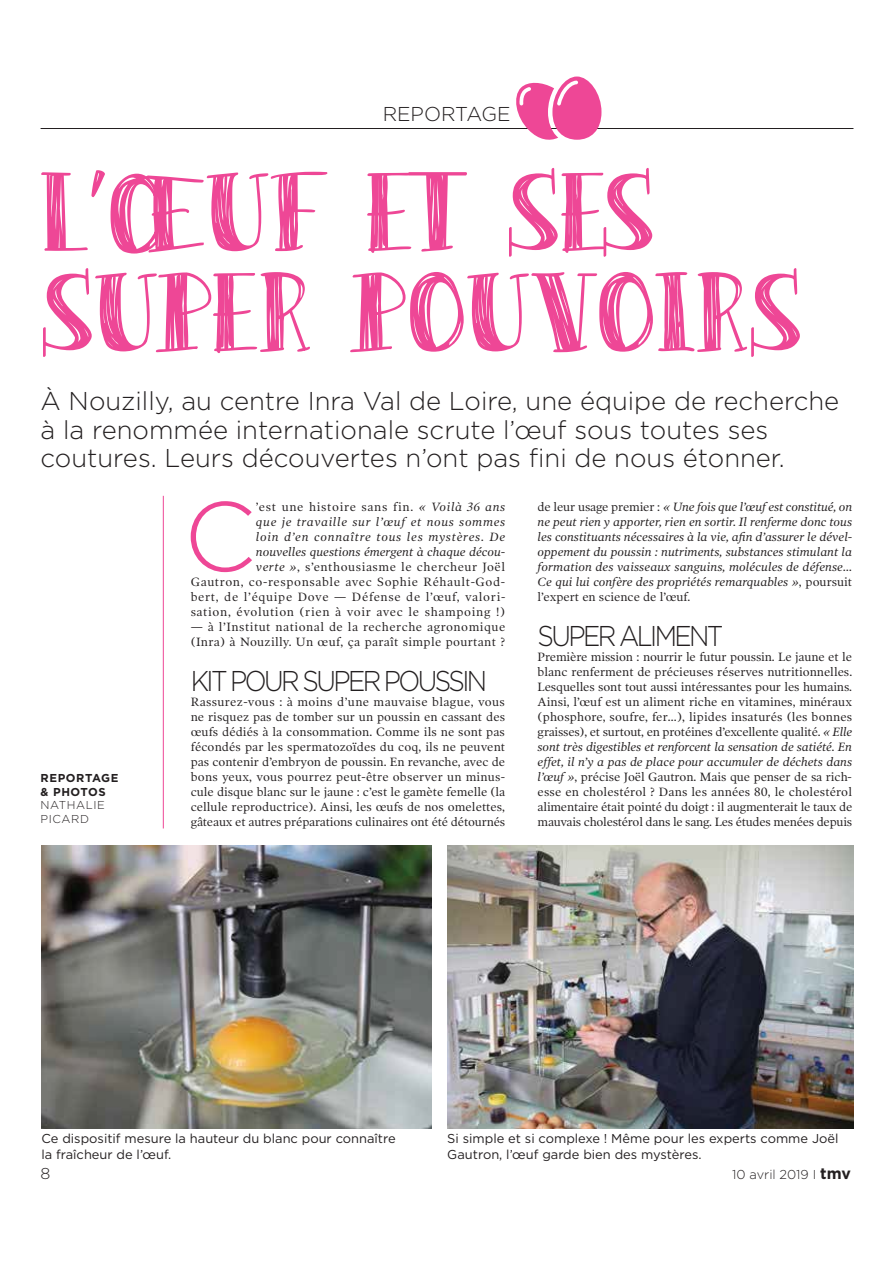
<style>
.page{position:relative;width:893px;height:1263px;background:#fff}
.page>*{position:absolute;margin:0;border:0;box-sizing:border-box;transform-origin:0 0}
.t1{font:128.85px/100.2px "Peas&Carrots";color:#ee4796}
.t2{font:300 98.1px "Gotham";color:#ee4796}
.t3{font:300 28.65px "Gotham";letter-spacing:-.1em;color:#231f20;scale:.9 1}
.t4{font:300 25.8px/28.7px "Gotham";color:#231f20}
.t5{font:300 20.1px "Gotham";color:#231f20}
.t6{font:300 15.75px "Gotham";color:#231f20}
.t7{font:12.9px/15.5px "Gotham";color:#231f20}
.t8{font:300 12.9px "Gotham";color:#231f20}
.t9{font:12.15px/15px "Poynter OS Text One L";letter-spacing:.04em;color:#231f20;text-align:justify}
.t10{font:italic 12.15px/15px "Poynter OS Text One L";color:#231f20;text-align:justify}
.t11{font:700 11.4px/13.8px "Gotham";letter-spacing:.05em;color:#231f20}
.t12{font:300 11.4px/13.8px "Gotham";letter-spacing:.05em;color:#231f20}
.s1{font-style:italic}
.s2{font-style:normal}
.s3{font-weight:700;font-size:15.75px}
</style>
<div class="page">
<img style="left:41px;top:845px;width:390px;height:283px">
<img style="left:447px;top:845px;width:406px;height:283px">
<hr style="left:163px;top:496px;width:1px;height:332px;background:#ee4796">
<hr style="left:41px;top:128px;width:812px;height:1px;background:#231f20">
<svg style="left:516px;top:77px;width:85px;height:63px"></svg>
<h3 class="t5" style="left:383px;top:102px;width:129px">REPORTAGE</h3>
<h1 class="t1" style="left:41px;top:169px;width:763px">L’ŒUF ET SES<br>SUPER POUVOIRS</h1>
<h3 class="t4" style="left:41px;top:387px;width:800px">À Nouzilly, au centre Inra Val de Loire, une équipe de recherche à la renommée internationale scrute l’œuf sous toutes ses coutures. Leurs découvertes n’ont pas fini de nous étonner.</h3>
<p class="t11" style="left:41px;top:772px;width:79px">REPORTAGE &amp; PHOTOS</p>
<p class="t12" style="left:41px;top:800px;width:66px">NATHALIE<br>PICARD</p>
<h2 class="t2" style="left:184px;top:480px;width:74px">C</h2>
<p class="t9" style="left:191px;top:500px;width:316px;text-align:right">’est une histoire sans fin. <span class="s1">« Voilà 36 ans<br>que je travaille sur l’œuf et nous sommes<br>loin d’en connaître tous les mystères. De<br>nouvelles questions émergent à chaque décou-<br>verte »</span>, s’enthousiasme le chercheur Joël<br>Gautron, co-responsable avec Sophie Réhault-God&shy;bert, de l’équipe Dove — Défense de l’œuf, valori&shy;sation, évolution (rien à voir avec le shampoing !)</p>
<p class="t9" style="left:191px;top:620px;width:316px">— à l’Institut national de la recherche agronomique (Inra) à Nouzilly. Un œuf, ça paraît simple pourtant ?</p>
<h3 class="t3" style="left:191px;top:665px;width:331px">KIT POUR SUPER POUSSIN</h3>
<p class="t9" style="left:191px;top:695px;width:316px">Rassurez-vous : à moins d’une mauvaise blague, vous ne risquez pas de tomber sur un poussin en cassant des œufs dédiés à la consommation. Comme ils ne sont pas fécondés par les spermatozoïdes du coq, ils ne peuvent pas contenir d’embryon de poussin. En revanche, avec de bons yeux, vous pourrez peut-être observer un minus&shy;cule disque blanc sur le jaune : c’est le gamète femelle (la cellule reproductrice). Ainsi, les œufs de nos omelettes, gâteaux et autres préparations culinaires ont été détournés</p>
<p class="t10" style="left:538px;top:500px;width:316px"><span class="s2">de leur usage premier :</span> « Une fois que l’œuf est constitué, on ne peut rien y apporter, rien en sortir. Il renferme donc tous les constituants nécessaires à la vie, afin d’assurer le dével&shy;oppement du poussin : nutriments, substances stimulant la formation des vaisseaux sanguins, molécules de défense… Ce qui lui confère des propriétés remarquables »<span class="s2">, poursuit l’expert en science de l’œuf.</span></p>
<h3 class="t3" style="left:538px;top:619px;width:208px">SUPER ALIMENT</h3>
<p class="t9" style="left:538px;top:650px;width:316px">Première mission : nourrir le futur poussin. Le jaune et le blanc renferment de précieuses réserves nutritionnelles.<br>Lesquelles sont tout aussi intéressantes pour les humains.<br>Ainsi, l’œuf est un aliment riche en vitamines, minéraux (phosphore, soufre, fer…), lipides insaturés (les bonnes graisses), et surtout, en protéines d’excellente qualité. <span class="s1">« Elle sont très digestibles et renforcent la sensation de satiété. En effet, il n’y a pas de place pour accumuler de déchets dans l’œuf »</span>, précise Joël Gautron. Mais que penser de sa rich&shy;esse en cholestérol ? Dans les années 80, le cholestérol alimentaire était pointé du doigt : il augmenterait le taux de mauvais cholestérol dans le sang. Les études menées depuis</p>
<p class="t7" style="left:41px;top:1132px;width:356px">Ce dispositif mesure la hauteur du blanc pour connaître la fraîcheur de l’œuf.</p>
<p class="t7" style="left:447px;top:1132px;width:393px">Si simple et si complexe ! Même pour les experts comme Joël<br>Gautron, l’œuf garde bien des mystères.</p>
<p class="t6" style="left:41px;top:1164px;width:11px">8</p>
<p class="t8" style="left:732px;top:1167px;width:120px">10 avril 2019 I <span class="s3">tmv</span></p>
</div>
